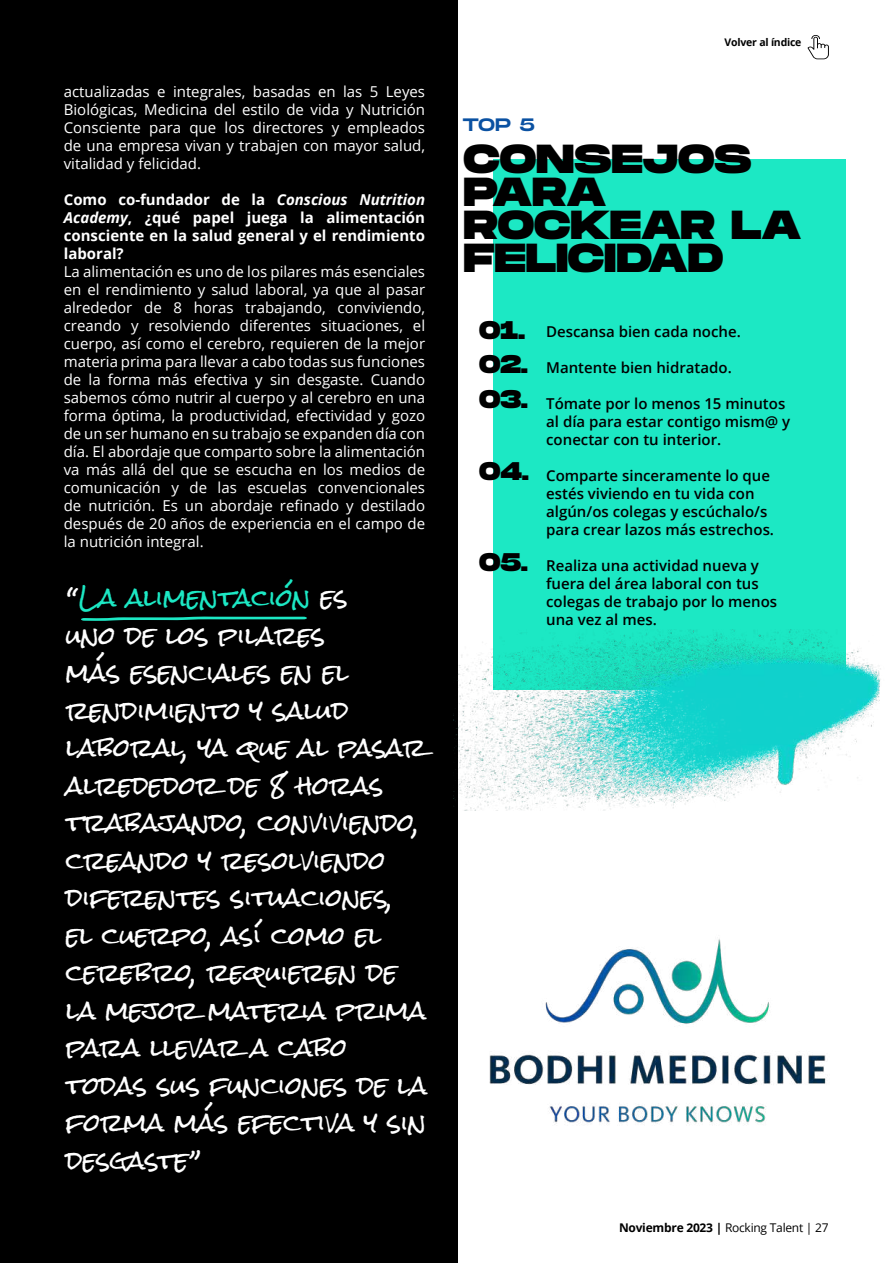
<style>
.page{position:relative;width:893px;height:1263px;background:#fff}
.page>*{position:absolute;margin:0;border:0;box-sizing:border-box;transform-origin:0 0}
.t1{font:800 40.5px/33px "Monument Extended";color:#000}
.t2{font:800 25.5px/34.7px "Monument Extended";letter-spacing:-.01em;color:#000;text-align:justify}
.t3{font:24px/37.5px "Rock Salt";color:#fff}
.t4{font:18px "Monument Extended";color:#0a51a2}
.t5{font:15px/18px "Open Sans";color:#fff;text-align:justify}
.t6{font:600 15px/18px "Open Sans";color:#000}
.t7{font:700 15px/18px "Open Sans";color:#fff;text-align:justify}
.t8{font:12px "Open Sans";letter-spacing:-.02em;color:#000}
.t9{font:700 10.5px "Open Sans";letter-spacing:-.02em;color:#000}
.s1{font-style:italic}
.s2{color:#1ce8c4}
.s3{font-weight:700}
</style>
<div class="page">
<div style="left:0;top:0;width:457px;height:1263px;background:#000"></div>
<img style="left:489px;top:938px;width:337px;height:186px">
<div style="left:493px;top:159px;width:352px;height:531px;background:#1ce8c4"></div>
<svg style="left:81px;top:616px;width:226px;height:5px"></svg>
<img style="left:453px;top:629px;width:428px;height:181px">
<svg style="left:807px;top:35px;width:22px;height:24px"></svg>
<p class="t5" style="left:64px;top:82px;width:363px">actualizadas e integrales, basadas en las 5 Leyes Biológicas, Medicina del estilo de vida y Nutrición Consciente para que los directores y empleados de una empresa vivan y trabajen con mayor salud, vitalidad y felicidad.</p>
<p class="t7" style="left:64px;top:190px;width:363px">Como co-fundador de la <span class="s1">Conscious Nutrition Academy</span>, ¿qué papel juega la alimentación consciente en la salud general y el rendimiento laboral?</p>
<p class="t5" style="left:64px;top:262px;width:363px">La alimentación es uno de los pilares más esenciales en el rendimiento y salud laboral, ya que al pasar alrededor de 8 horas trabajando, conviviendo, creando y resolviendo diferentes situaciones, el cuerpo, así como el cerebro, requieren de la mejor materia prima para llevar a cabo todas sus funciones de la forma más efectiva y sin desgaste. Cuando sabemos cómo nutrir al cuerpo y al cerebro en una forma óptima, la productividad, efectividad y gozo de un ser humano en su trabajo se expanden día con día. El abordaje que comparto sobre la alimentación va más allá del que se escucha en los medios de comunicación y de las escuelas convencionales de nutrición. Es un abordaje refinado y destilado después de 20 años de experiencia en el campo de la nutrición integral.</p>
<p class="t3" style="left:66px;top:580px;width:363px">“<span class="s2">La alimentación</span> es<br>uno de los pilares<br>más esenciales en el rendimiento y salud laboral, ya que al pasar alrededor de 8 horas trabajando, conviviendo, creando y resolviendo diferentes situaciones,<br>el cuerpo, así como el cerebro, requieren de la mejor materia prima para llevar a cabo todas sus funciones de la forma más efectiva y sin desgaste”</p>
<p class="t4" style="left:462px;top:112px;width:74px">TOP 5</p>
<p class="t9" style="left:725px;top:35px;width:78px">Volver al índice</p>
<h1 class="t1" style="left:463px;top:142px;width:340px">CONSEJOS<br>PARA<br>ROCKEAR LA<br>FELICIDAD</h1>
<h2 class="t2" style="left:479px;top:312px;width:50px">01.<br>02.<br>03.</h2>
<h2 class="t2" style="left:479px;top:453px;width:51px">04.</h2>
<h2 class="t2" style="left:479px;top:544px;width:50px">05.</h2>
<p class="t6" style="left:546px;top:322px;width:196px">Descansa bien cada noche.</p>
<p class="t6" style="left:546px;top:358px;width:187px">Mantente bien hidratado.</p>
<p class="t6" style="left:546px;top:394px;width:246px">Tómate por lo menos 15 minutos al día para estar contigo mism@ y conectar con tu interior.</p>
<p class="t6" style="left:546px;top:466px;width:229px">Comparte sinceramente lo que estés viviendo en tu vida con algún/os colegas y escúchalo/s para crear lazos más estrechos.</p>
<p class="t6" style="left:546px;top:556px;width:232px">Realiza una actividad nueva y fuera del área laboral con tus colegas de trabajo por lo menos una vez al mes.</p>
<p class="t8" style="left:619px;top:1220px;width:211px"><span class="s3">Noviembre 2023 |</span> Rocking Talent | 27</p>
</div>
